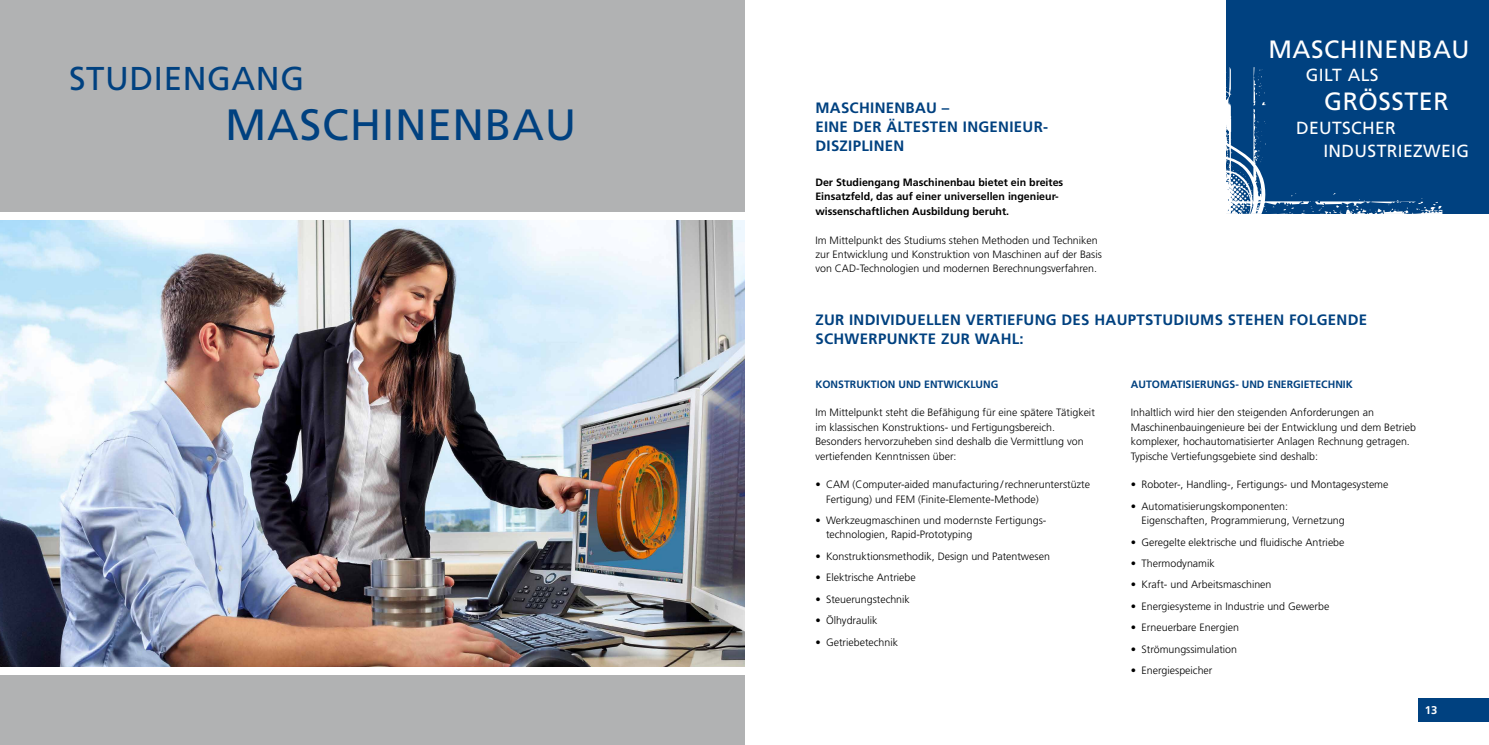
<style>
.page{position:relative;width:1489px;height:745px;background:#fff}
.page>*{position:absolute;margin:0;border:0;box-sizing:border-box;transform-origin:0 0}
.t1{font:43.75px "Frutiger LT Pro";letter-spacing:.02em;color:#004180}
.t2{font:33px "Frutiger LT Pro";letter-spacing:.02em;color:#004180}
.t3{font:25px "Frutiger LT Pro";letter-spacing:.02em;color:#fff}
.t4{font:17.5px "Frutiger LT Pro";letter-spacing:.02em;color:#fff}
.t5{font:700 15px/18.8px "Frutiger LT Pro";letter-spacing:.02em;color:#004180}
.t6{font:700 11.25px "Frutiger LT Pro";color:#fff}
.t7{font:300 10.62px/14.4px "Frutiger LT Pro";color:#000}
.t8{font:700 10.62px/14.4px "Frutiger LT Pro";color:#000}
.t9{font:700 10.62px "Frutiger LT Pro";color:#004180}
</style>
<div class="page">
<div style="left:1417px;top:697px;width:71px;height:23px;background:#004180"></div>
<img style="left:0;top:220px;width:744px;height:447px">
<div style="left:0;top:0;width:744px;height:218px;background:#b1b2b3"></div>
<div style="left:0;top:673px;width:744px;height:71px;background:#b1b2b3"></div>
<div style="left:1225px;top:0;width:263px;height:213px;background:#004180"></div>
<svg style="left:1225px;top:67px;width:217px;height:147px"></svg>
<div style="left:0;top:667px;width:744px;height:8px;background:#fff"></div>
<div style="left:0;top:212px;width:744px;height:8px;background:#fff"></div>
<h2 class="t2" style="left:69px;top:59px;width:237px">STUDIENGANG</h2>
<h1 class="t1" style="left:225px;top:99px;width:353px">MASCHINENBAU</h1>
<h3 class="t3" style="left:1268px;top:34px;width:203px">MASCHINENBAU</h3>
<h3 class="t5" style="left:815px;top:99px;width:234px">MASCHINENBAU –<br>EINE DER ÄLTESTEN INGENIEUR-<br>DISZIPLINEN</h3>
<p class="t8" style="left:815px;top:175px;width:249px">Der Studiengang Maschinenbau bietet ein breites<br>Einsatzfeld, das auf einer universellen ingenieur&shy;wissenschaftlichen Ausbildung beruht.</p>
<p class="t7" style="left:815px;top:233px;width:288px">Im Mittelpunkt des Studiums stehen Methoden und Techniken zur Entwicklung und Konstruktion von Maschinen auf der Basis von CAD-Technologien und modernen Berechnungsverfahren.</p>
<h3 class="t4" style="left:1305px;top:65px;width:74px">GILT ALS</h3>
<h3 class="t3" style="left:1324px;top:87px;width:126px">GRÖSSTER</h3>
<h3 class="t4" style="left:1295px;top:117px;width:101px">DEUTSCHER</h3>
<h3 class="t4" style="left:1323px;top:141px;width:147px">INDUSTRIEZWEIG</h3>
<h3 class="t5" style="left:815px;top:310px;width:553px">ZUR INDIVIDUELLEN VERTIEFUNG DES HAUPTSTUDIUMS STEHEN FOLGENDE<br>SCHWERPUNKTE ZUR WAHL:</h3>
<p class="t9" style="left:815px;top:377px;width:184px">KONSTRUKTION UND ENTWICKLUNG</p>
<p class="t7" style="left:815px;top:405px;width:281px">Im Mittelpunkt steht die Befähigung für eine spätere Tätigkeit im klassischen Konstruktions- und Fertigungsbereich.<br>Besonders hervorzuheben sind deshalb die Vermittlung von vertiefenden Kenntnissen über:</p>
<p class="t7" style="left:826px;top:477px;width:265px;text-indent:-11px">• CAM (Computer-aided manufacturing/rechnerunterstüzte<br>Fertigung) und FEM (Finite-Elemente-Methode)</p>
<p class="t7" style="left:826px;top:513px;width:222px;text-indent:-11px">• Werkzeugmaschinen und modernste Fertigungs&shy;technologien, Rapid-Prototyping</p>
<p class="t7" style="left:815px;top:548px;width:236px">• Konstruktionsmethodik, Design und Patentwesen</p>
<p class="t7" style="left:815px;top:570px;width:102px">• Elektrische Antriebe</p>
<p class="t7" style="left:815px;top:591px;width:96px">• Steuerungstechnik</p>
<p class="t7" style="left:815px;top:613px;width:63px">• Ölhydraulik</p>
<p class="t7" style="left:815px;top:634px;width:84px">• Getriebetechnik</p>
<p class="t9" style="left:1130px;top:377px;width:223px">AUTOMATISIERUNGS- UND ENERGIETECHNIK</p>
<p class="t7" style="left:1130px;top:405px;width:286px">Inhaltlich wird hier den steigenden Anforderungen an Maschinenbauingenieure bei der Entwicklung und dem Betrieb komplexer, hochautomatisierter Anlagen Rechnung getragen.<br>Typische Vertiefungsgebiete sind deshalb:</p>
<p class="t7" style="left:1130px;top:477px;width:259px">• Roboter-, Handling-, Fertigungs- und Montagesysteme</p>
<p class="t7" style="left:1141px;top:498px;width:205px;text-indent:-11px">• Automatisierungskomponenten:<br>Eigenschaften, Programmierung, Vernetzung</p>
<p class="t7" style="left:1130px;top:534px;width:215px">• Geregelte elektrische und fluidische Antriebe</p>
<p class="t7" style="left:1130px;top:556px;width:85px">• Thermodynamik</p>
<p class="t7" style="left:1130px;top:577px;width:142px">• Kraft- und Arbeitsmaschinen</p>
<p class="t7" style="left:1130px;top:598px;width:200px">• Energiesysteme in Industrie und Gewerbe</p>
<p class="t7" style="left:1130px;top:620px;width:110px">• Erneuerbare Energien</p>
<p class="t7" style="left:1130px;top:641px;width:108px">• Strömungssimulation</p>
<p class="t7" style="left:1130px;top:663px;width:83px">• Energiespeicher</p>
<p class="t6" style="left:1424px;top:702px;width:14px">13</p>
</div>
